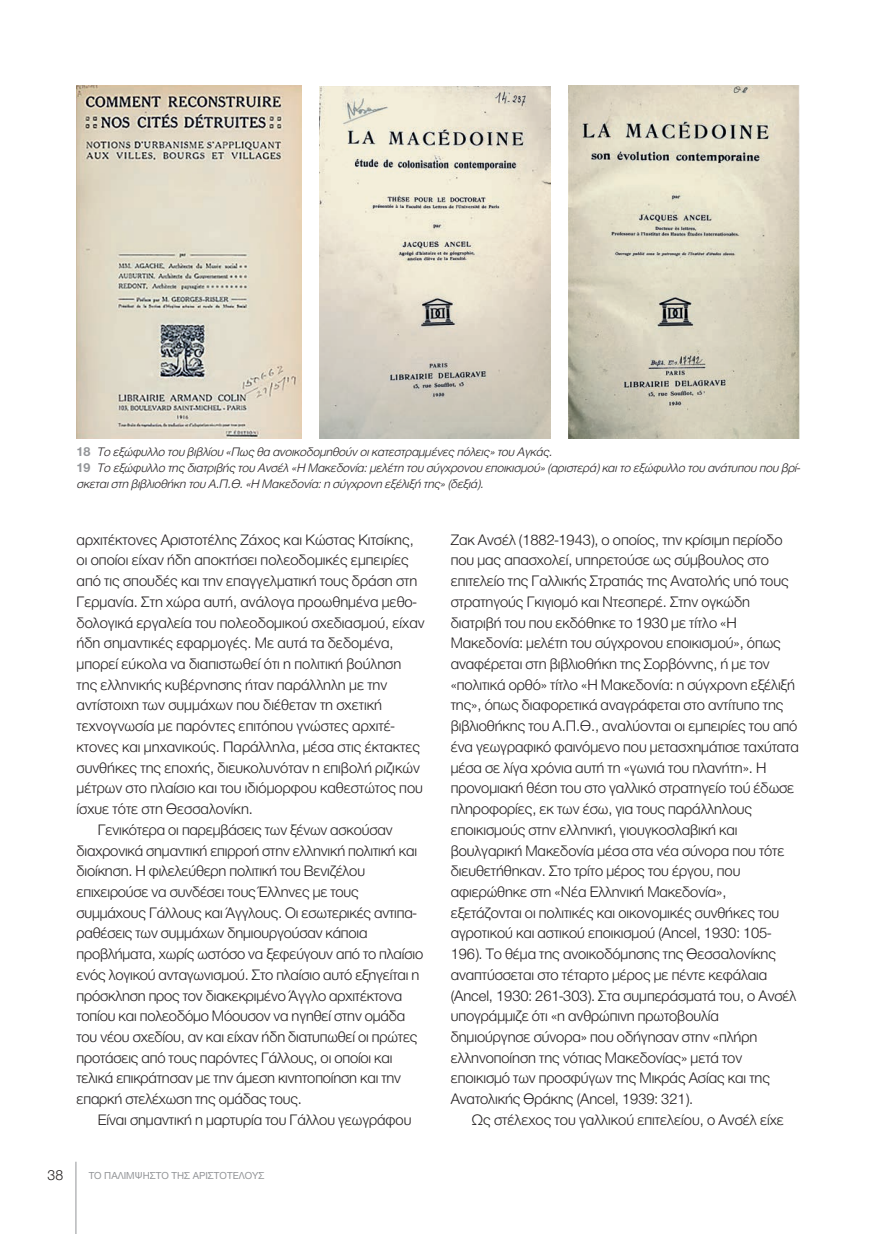
<style>
.page{position:relative;width:876px;height:1234px;background:#fff}
.page>*{position:absolute;margin:0;border:0;box-sizing:border-box;transform-origin:0 0}
.t1{font:300 15.75px/20.7px "CF Helvetica";letter-spacing:-.005em;color:#231f20}
.t2{font:300 15px "CF Helvetica";color:#231f20}
.t3{font:italic 300 12.75px/15.9px "CF Helvetica";color:#231f20}
.t4{font:10.5px "CF Helvetica";color:#939598}
.s1{font-weight:700;font-style:normal;font-size:13.5px;color:#939598}
</style>
<div class="page">
<hr style="left:76px;top:1162px;width:1px;height:72px;background:#939598">
<img style="left:77px;top:86px;width:224px;height:352px">
<img style="left:320px;top:87px;width:231px;height:351px">
<img style="left:569px;top:86px;width:230px;height:352px">
<p class="t3" style="left:77px;top:444px;width:727px"><span class="s1">1 8</span> Το εξώφυλλο του βιβλίου «Πως θα ανοικοδομηθούν οικατεστραμμένες πόλεις»του Αγκάς.<br><span class="s1">1 9</span> Το εξώφυλλο της διατριβής του Ανσέλ «Η Μακεδονία:μελέτη του σύγχρονου εποικισμού»(αριστερά)καιτο εξώφυλλο του ανάτυπου που βρί&shy;σκεταιστη βιβλιοθήκη του Α.Π.Θ.«Η Μακεδονία:η σύγχρονη εξέλιξή της»(δεξιά).</p>
<p class="t1" style="left:77px;top:529px;width:339px">αρχιτέκτονες Αριστοτέλης Ζάχος και Κώστας Κιτσίκης,</p>
<p class="t1" style="left:77px;top:550px;width:334px">οι οποίοι είχαν ήδη αποκτήσει πολεοδομικές εμπειρίες</p>
<p class="t1" style="left:77px;top:570px;width:342px">από τις σπουδές και την επαγγελματική τους δράση στη</p>
<p class="t1" style="left:77px;top:591px;width:341px">Γερμανία. Στη χώρα αυτή, ανάλογα προωθημένα μεθο -</p>
<p class="t1" style="left:77px;top:612px;width:350px">δολογικά εργαλεία του πολεοδομικού σχεδιασμού, είχαν</p>
<p class="t1" style="left:77px;top:633px;width:319px">ήδη σημαντικές εφαρμογές. Με αυτά τα δεδομέ να,</p>
<p class="t1" style="left:77px;top:653px;width:326px">μπορεί εύκολα να διαπιστωθεί ότι η πολιτική βούληση</p>
<p class="t1" style="left:77px;top:674px;width:312px">της ελληνικής κυβέρνησης ήταν παράλληλη με την</p>
<p class="t1" style="left:77px;top:695px;width:307px">αντίστοιχη των συμμάχων που διέθεταν τη σχετική</p>
<p class="t1" style="left:77px;top:716px;width:320px">τεχνογνωσία με παρόντες επιτόπου γνώστες αρχιτέ -</p>
<p class="t1" style="left:77px;top:736px;width:345px">κτονες και μηχανικούς. Παράλληλα, μέσα στις έκτακτες</p>
<p class="t1" style="left:77px;top:757px;width:345px">συνθήκες της εποχής, διευκολυνόταν η επιβολή ριζικών</p>
<p class="t1" style="left:77px;top:778px;width:348px">μέτρων στο πλαίσιο και του ιδιόμορφου καθεστώτος που</p>
<p class="t1" style="left:77px;top:798px;width:178px">ίσχυε τότε στη Θεσσαλονίκη.</p>
<p class="t1" style="left:98px;top:819px;width:296px">Γενικότερα οι παρεμβάσεις των ξένων ασκούσαν</p>
<p class="t1" style="left:77px;top:840px;width:342px">διαχρονικά σημαντική επιρροή στην ελληνική πολιτική και</p>
<p class="t1" style="left:77px;top:861px;width:290px">διοίκηση. Η φιλελεύθερη πολιτική του Βενιζέλου</p>
<p class="t1" style="left:77px;top:881px;width:284px">επιχειρούσε να συνδέσει τους Έλληνες με τους</p>
<p class="t1" style="left:77px;top:902px;width:341px">συμμάχους Γάλλους και Άγγλους. Οι εσωτερικές αντιπα-</p>
<p class="t1" style="left:77px;top:923px;width:293px">ραθέσεις των συμμάχων δημιουργούσαν κάποια</p>
<p class="t1" style="left:77px;top:943px;width:348px">προβλήματα, χωρίς ωστόσο να ξεφεύγουν από το πλαίσιο</p>
<p class="t1" style="left:77px;top:964px;width:344px">ενός λογικού ανταγωνισμού. Στο πλαίσιο αυτό εξηγείται η</p>
<p class="t1" style="left:77px;top:985px;width:327px">πρόσκληση προς τον διακεκριμένο Άγγλο αρχιτέκτονα</p>
<p class="t1" style="left:77px;top:1006px;width:330px">τοπίου και πολεοδόμο Μόουσον να ηγηθεί στην ομάδα</p>
<p class="t1" style="left:77px;top:1026px;width:342px">του νέου σχεδίου, αν και είχαν ήδη διατυπωθεί οι πρώτες</p>
<p class="t1" style="left:77px;top:1047px;width:318px">προτάσεις από τους παρόντες Γάλλους, οι οποίοι και</p>
<p class="t1" style="left:77px;top:1068px;width:326px">τελικά επικράτησαν με την άμεση κινητοποίηση και την</p>
<p class="t1" style="left:77px;top:1088px;width:227px">επαρκή στελέχωση της ομάδας τους.</p>
<p class="t1" style="left:98px;top:1109px;width:315px">Είναι σημαντική η μαρτυρία του Γάλλου γεωγράφου</p>
<p class="t2" style="left:48px;top:1167px;width:17px">38</p>
<p class="t4" style="left:89px;top:1170px;width:177px">ΤΟ ΠΑΛΙΜΨΗΣΤΟ ΤΗΣ ΑΡΙΣΤΟΤΕΛΟΥΣ</p>
<p class="t1" style="left:451px;top:529px;width:350px">Ζακ Ανσέλ (1882-1943), ο οποίος, την κρίσιμη περίοδο που μας απασχολεί, υπηρετούσε ως σύμβουλος στο επιτελείο της Γαλλικής Στρατιάς της Ανατολής υπό τους στρατηγούς Γκιγιομό και Ντεσπερέ. Στην ογκώδη διατριβή του που εκδόθηκε το 1930 με τίτλο «Η Μακεδονία: μελέτη του σύγχρονου εποικισμού», όπως αναφέρεται στη βιβλιοθήκη της Σορβόννης, ή με τον «πολιτικά ορθό» τίτλο «Η Μακεδονία: η σύγχρονη εξέλιξή της», όπως διαφορετικά αναγράφεται στο αντίτυπο της βιβλιοθήκης του Α.Π.Θ., αναλύονται οι εμπειρίες του από ένα γεωγραφικό φαινόμενο που μετασχημάτισε ταχύτατα μέσα σε λίγα χρόνια αυτή τη «γωνιά του πλανήτη». Η προνομιακή θέση του στο γαλλικό στρατηγείο τού έδωσε πληροφορίες, εκ των έσω, για τους παράλληλους εποικισμούς στην ελληνική, γιουγκοσλαβική και βουλγαρική Μακεδονία μέσα στα νέα σύνορα που τότε διευθετήθηκαν. Στο τρίτο μέρος του έργου, που αφιερώθηκε στη «Νέα Ελληνική Μακεδονία», εξετάζονται οι πολιτικές και οικονομικές συνθήκες του αγροτικού και αστικού εποικισμού (Ancel, 1930: 105- 196). Το θέμα της ανοικοδόμησης της Θεσσαλονίκης αναπτύσσεται στο τέταρτο μέρος με πέντε κεφάλαια (Ancel, 1930: 261-303). Στα συμπεράσματά του, ο Ανσέλ υπογράμμιζε ότι «η ανθρώπινη πρωτοβουλία δημιούργησε σύνορα» που οδήγησαν στην «πλήρη ελληνοποίηση της νότιας Μακεδονίας» μετά τον εποικισμό των προσφύγων της Μικράς Ασίας και της Ανατολικής Θράκης (Ancel, 1939: 321).</p>
<p class="t1" style="left:472px;top:1109px;width:313px">Ως στέλεχος του γαλλικού επιτελείου, ο Ανσέλ είχε</p>
</div>
